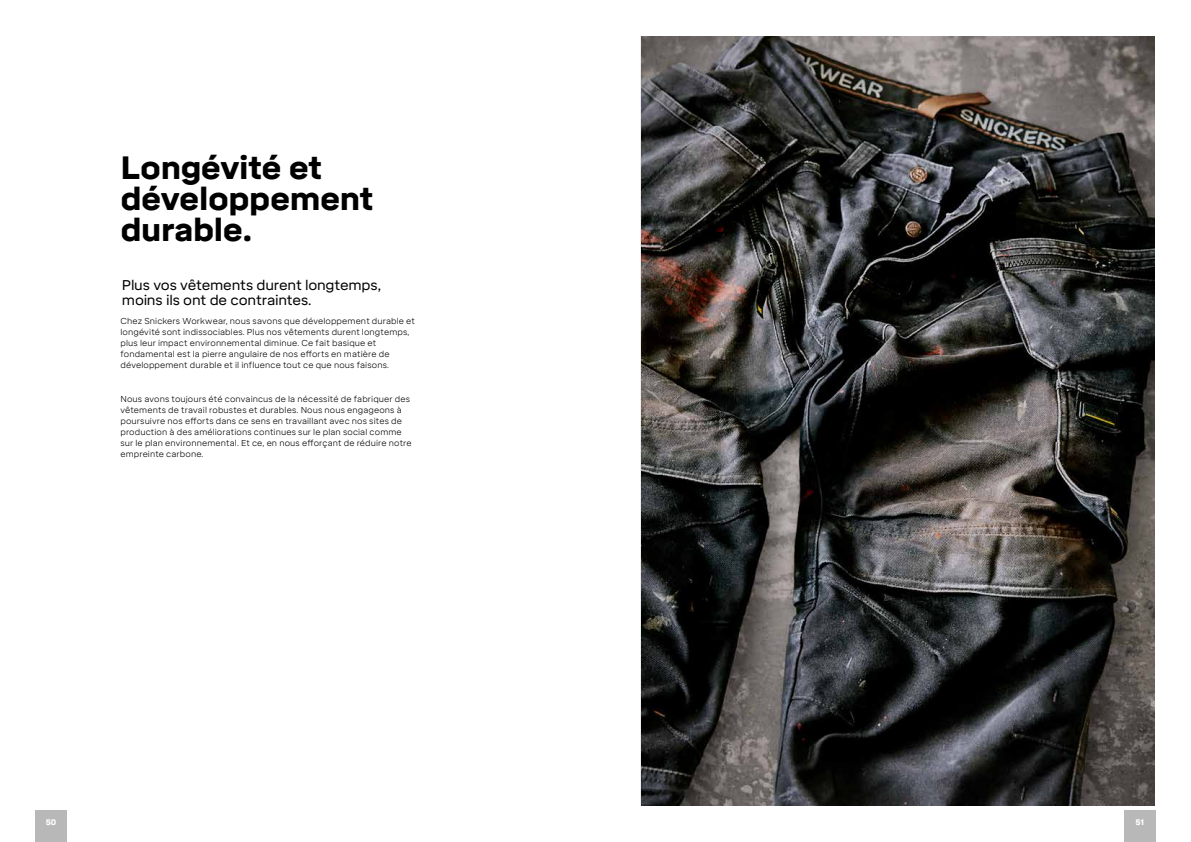
<style>
.page{position:relative;width:1191px;height:842px;background:#fff}
.page>*{position:absolute;margin:0;border:0;box-sizing:border-box;transform-origin:0 0}
.t1{font:900 32px/31px "Mikro";letter-spacing:-.015em;color:#000}
.t2{font:14px/15px "Mikro";letter-spacing:-.015em;color:#000}
.t3{font:300 8.5px/11px "Mikro";letter-spacing:.015em;color:#000}
.t4{font:900 8px "Mikro";color:#fff}
</style>
<div class="page">
<img style="left:641px;top:36px;width:513px;height:770px">
<div style="left:35px;top:811px;width:32px;height:31px;background:#b9b8b8"></div>
<div style="left:1124px;top:811px;width:31px;height:31px;background:#b9b8b8"></div>
<h1 class="t1" style="left:120px;top:152px;width:255px">Longévité et développement durable.</h1>
<h2 class="t2" style="left:122px;top:277px;width:261px">Plus vos vêtements durent longtemps, moins ils ont de contraintes.</h2>
<p class="t3" style="left:120px;top:316px;width:296px">Chez Snickers Workwear, nous savons que développement durable et longévité sont indissociables. Plus nos vêtements durent longtemps, plus leur impact environnemental diminue. Ce fait basique et fondamental est la pierre angulaire de nos efforts en matière de développement durable et il influence tout ce que nous faisons.</p>
<p class="t3" style="left:120px;top:393px;width:293px">Nous avons toujours été convaincus de la nécessité de fabriquer des vêtements de travail robustes et durables. Nous nous engageons à poursuivre nos efforts dans ce sens en travaillant avec nos sites de production à des améliorations continues sur le plan social comme sur le plan environnemental. Et ce, en nous efforçant de réduire notre empreinte carbone.</p>
<p class="t4" style="left:46px;top:818px;width:12px">50</p>
<p class="t4" style="left:1135px;top:818px;width:11px">51</p>
</div>
